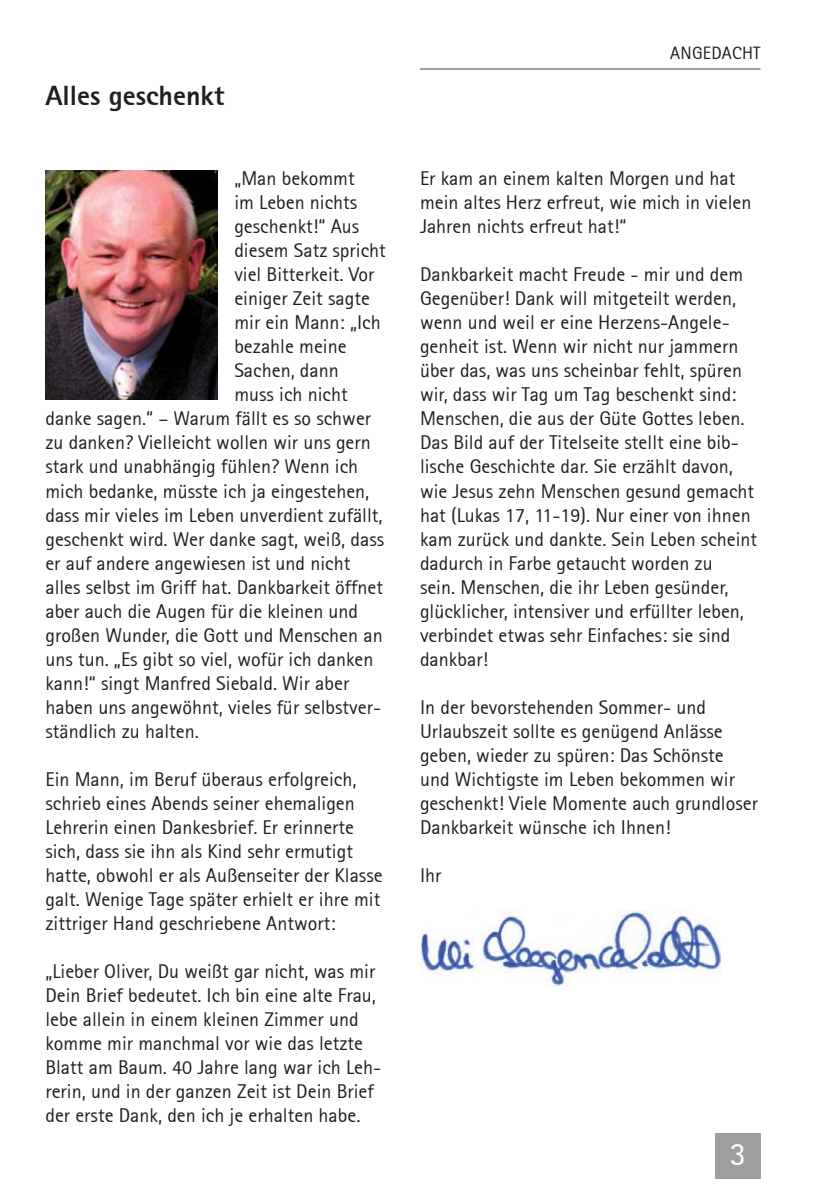
<style>
.page{position:relative;width:840px;height:1191px;background:#fff}
.page>*{position:absolute;margin:0;border:0;box-sizing:border-box;transform-origin:0 0}
.t1{font:32.4px "Rotis Sans Serif 55";color:#fff}
.t2{font:28px "Rotis Sans Serif Extra Bold 75";color:#231f20}
.t3{font:20px/24px "Rotis Sans Serif 55";color:#231f20}
.t4{font:18px "Rotis Sans Serif 55";letter-spacing:.01em;color:#231f20}
</style>
<div class="page">
<hr style="left:420px;top:68px;width:340px;height:2px;background:#9d9fa1">
<div style="left:714px;top:1132px;width:46px;height:46px;background:#9d9fa1"></div>
<img style="left:45px;top:170px;width:172px;height:229px">
<img style="left:420px;top:910px;width:300px;height:76px">
<h2 class="t2" style="left:45px;top:85px;width:180px">Alles geschenkt</h2>
<p class="t3" style="left:234px;top:168px;width:122px">„Man bekommt</p>
<p class="t3" style="left:234px;top:192px;width:124px">im Leben nichts</p>
<p class="t3" style="left:234px;top:216px;width:126px">geschenkt!“ Aus</p>
<p class="t3" style="left:234px;top:240px;width:153px">diesem Satz spricht</p>
<p class="t3" style="left:234px;top:264px;width:141px">viel Bitterkeit. Vor</p>
<p class="t3" style="left:234px;top:288px;width:137px">einiger Zeit sagte</p>
<p class="t3" style="left:234px;top:312px;width:148px">mir ein Mann: „Ich</p>
<p class="t3" style="left:234px;top:336px;width:114px">bezahle meine</p>
<p class="t3" style="left:234px;top:360px;width:106px">Sachen, dann</p>
<p class="t3" style="left:234px;top:384px;width:115px">muss ich nicht</p>
<p class="t3" style="left:45px;top:408px;width:327px">danke sagen.“ – Warum fällt es so schwer</p>
<p class="t3" style="left:45px;top:432px;width:327px">zu danken? Vielleicht wollen wir uns gern</p>
<p class="t3" style="left:45px;top:456px;width:314px">stark und unabhängig fühlen? Wenn ich</p>
<p class="t3" style="left:45px;top:480px;width:325px">mich bedanke, müsste ich ja eingestehen,</p>
<p class="t3" style="left:45px;top:504px;width:338px">dass mir vieles im Leben unverdient zufällt,</p>
<p class="t3" style="left:45px;top:528px;width:340px">geschenkt wird. Wer danke sagt, weiß, dass</p>
<p class="t3" style="left:45px;top:552px;width:306px">er auf andere angewiesen ist und nicht</p>
<p class="t3" style="left:45px;top:576px;width:339px">alles selbst im Griff hat. Dankbarkeit öffnet</p>
<p class="t3" style="left:45px;top:600px;width:314px">aber auch die Augen für die kleinen und</p>
<p class="t3" style="left:45px;top:624px;width:338px">großen Wunder, die Gott und Menschen an</p>
<p class="t3" style="left:45px;top:648px;width:329px">uns tun. „Es gibt so viel, wofür ich danken</p>
<p class="t3" style="left:45px;top:672px;width:305px">kann!“ singt Manfred Siebald. Wir aber</p>
<p class="t3" style="left:45px;top:696px;width:337px">haben uns angewöhnt, vieles für selbstver-</p>
<p class="t3" style="left:45px;top:720px;width:155px">ständlich zu halten.</p>
<p class="t3" style="left:45px;top:768px;width:338px">Ein Mann, im Beruf überaus erfolgreich, schrieb eines Abends seiner ehemaligen Lehrerin einen Dankesbrief. Er erinnerte sich, dass sie ihn als Kind sehr ermutigt hatte, obwohl er als Außenseiter der Klasse galt. Wenige Tage später erhielt er ihre mit zittriger Hand geschriebene Antwort:</p>
<p class="t3" style="left:45px;top:960px;width:337px">„Lieber Oliver, Du weißt gar nicht, was mir Dein Brief bedeutet. Ich bin eine alte Frau, lebe allein in einem kleinen Zimmer und komme mir manchmal vor wie das letzte Blatt am Baum. 40 Jahre lang war ich Leh&shy;rerin, und in der ganzen Zeit ist Dein Brief der erste Dank, den ich je erhalten habe.</p>
<p class="t4" style="left:670px;top:45px;width:92px">ANGEDACHT</p>
<p class="t3" style="left:420px;top:168px;width:333px">Er kam an einem kalten Morgen und hat mein altes Herz erfreut, wie mich in vielen<br>Jahren nichts erfreut hat!“</p>
<p class="t3" style="left:420px;top:264px;width:338px">Dankbarkeit macht Freude - mir und dem Gegenüber! Dank will mitgeteilt werden, wenn und weil er eine Herzens-Angele&shy;genheit ist. Wenn wir nicht nur jammern über das, was uns scheinbar fehlt, spüren wir, dass wir Tag um Tag beschenkt sind:<br>Menschen, die aus der Güte Gottes leben.<br>Das Bild auf der Titelseite stellt eine bib&shy;lische Geschichte dar. Sie erzählt davon, wie Jesus zehn Menschen gesund gemacht hat (Lukas 17, 11-19). Nur einer von ihnen kam zurück und dankte. Sein Leben scheint dadurch in Farbe getaucht worden zu<br>sein. Menschen, die ihr Leben gesünder, glücklicher, intensiver und erfüllter leben, verbindet etwas sehr Einfaches: sie sind dankbar!</p>
<p class="t3" style="left:420px;top:696px;width:339px">In der bevorstehenden Sommer- und Urlaubszeit sollte es genügend Anlässe geben, wieder zu spüren: Das Schönste und Wichtigste im Leben bekommen wir geschenkt! Viele Momente auch grundloser Dankbarkeit wünsche ich Ihnen!</p>
<p class="t3" style="left:420px;top:864px;width:23px">Ihr</p>
<h1 class="t1" style="left:729px;top:1140px;width:18px">3</h1>
</div>
